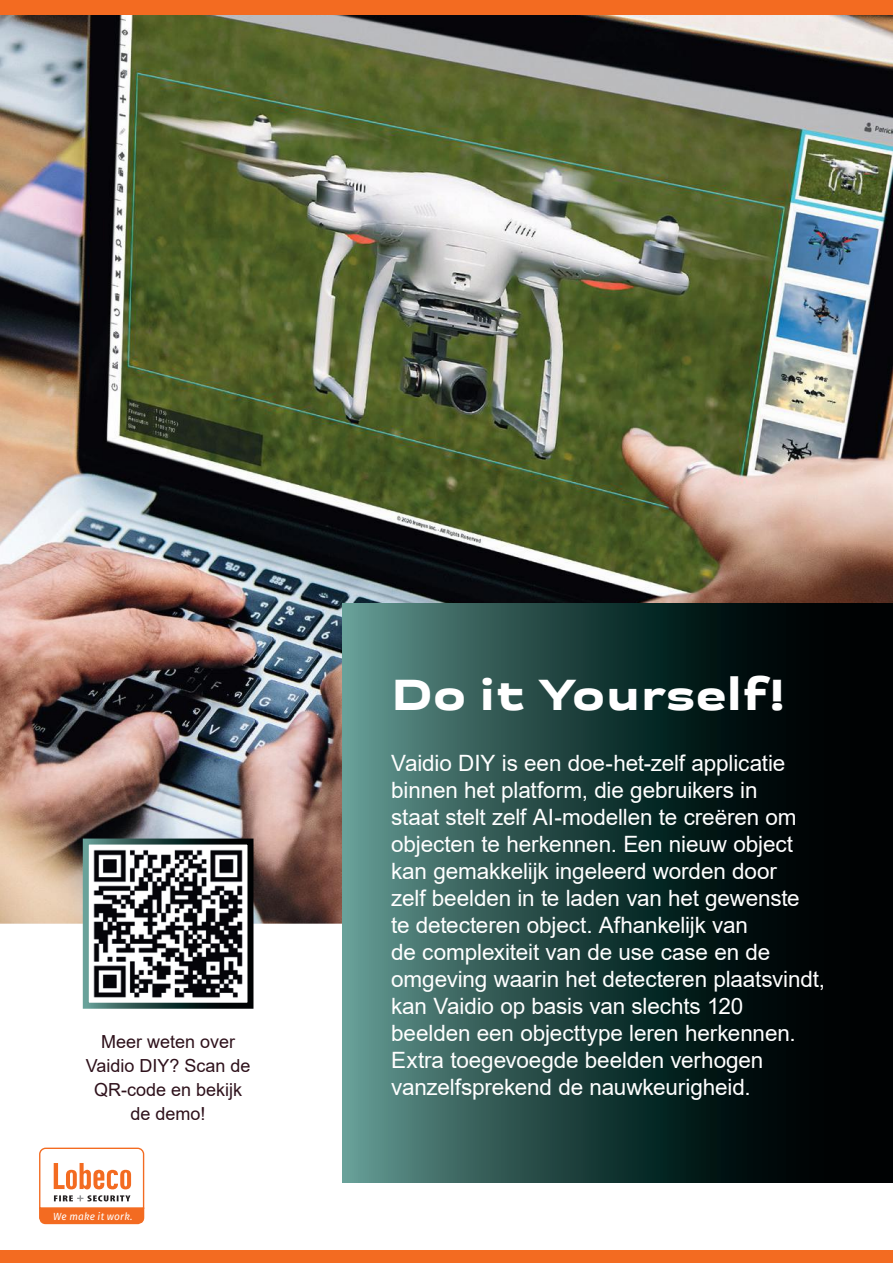
<style>
.page{position:relative;width:893px;height:1263px;background:#fff}
.page>*{position:absolute;margin:0;border:0;box-sizing:border-box;transform-origin:0 0}
.t1{font:800 expanded 45px "Praktika";color:#fff}
.t2{font:22.5px/27px "Arial";letter-spacing:-.005em;color:#fff}
.t3{font:18px/24px "Arial";color:#2e111b;text-align:center}
.t4{font:italic 10.35px "Fira Sans";letter-spacing:.02em;color:#fff}
</style>
<div class="page">
<img style="left:0;top:14px;width:893px;height:910px">
<svg style="left:343px;top:603px;width:550px;height:579px;background:#1d3a37"></svg>
<img style="left:90px;top:845px;width:156px;height:153px">
<div style="left:0;top:1250px;width:893px;height:13px;background:#f36b21"></div>
<div style="left:0;top:0;width:893px;height:14px;background:#f36b21"></div>
<svg style="left:39px;top:1147px;width:106px;height:78px"></svg>
<p class="t3" style="left:86px;top:1030px;width:166px">Meer weten over<br>Vaidio DIY? Scan de<br>QR-code en bekijk de demo!</p>
<p class="t4" style="left:53px;top:1208px;width:81px">We make it work.</p>
<p class="t1" style="left:391px;top:656px;width:397px">Do it Yourself!</p>
<p class="t2" style="left:391px;top:750px;width:435px">Vaidio DIY is een doe-het-zelf applicatie binnen het platform, die gebruikers in<br>staat stelt zelf AI-modellen te creëren om objecten te herkennen. Een nieuw object kan gemakkelijk ingeleerd worden door<br>zelf beelden in te laden van het gewenste<br>te detecteren object. Afhankelijk van<br>de complexiteit van de use case en de omgeving waarin het detecteren plaatsvindt, kan Vaidio op basis van slechts 120 beelden een objecttype leren herkennen.<br>Extra toegevoegde beelden verhogen vanzelfsprekend de nauwkeurigheid.</p>
</div>
